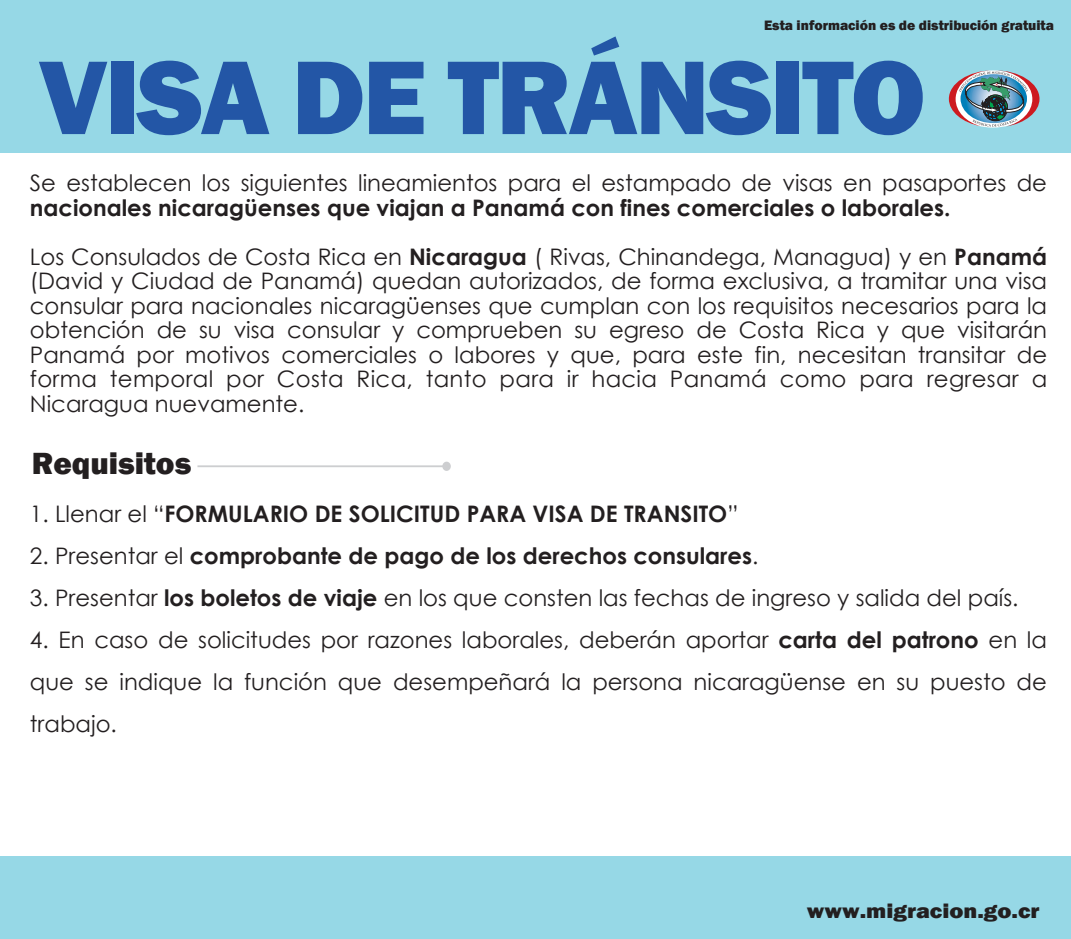
<style>
.page{position:relative;width:1071px;height:939px;background:#fff}
.page>*{position:absolute;margin:0;border:0;box-sizing:border-box;transform-origin:0 0}
.t1{font:800 108.5px "Franklin Gothic";letter-spacing:-.025em;color:#2356a6}
.t2{font:800 31.5px "Franklin Gothic";color:#231f20}
.t3{font:22.75px/24.5px "Century Gothic";color:#231f20;text-align:justify}
.t4{font:700 22.75px/49px "Century Gothic";color:#231f20}
.t5{font:800 21px "Franklin Gothic";color:#231f20;scale:1.13 1}
.t6{font:800 14px "Franklin Gothic";color:#231f20}
.s1{font-weight:400}
.s2{font-weight:700}
</style>
<div class="page">
<div style="left:0;top:0;width:1071px;height:152px;background:#96d8e6"></div>
<img style="left:949px;top:70px;width:91px;height:58px">
<div style="left:0;top:856px;width:1071px;height:83px;background:#96d8e6"></div>
<hr style="left:197px;top:465px;width:251px;height:2px;background:#cdced0">
<div style="left:442px;top:462px;width:9px;height:9px;background:#cdced0;border-radius:50%"></div>
<p class="t6" style="left:764px;top:17px;width:291px">Esta información es de distribución gratuita</p>
<h1 class="t1" style="left:38px;top:27px;width:889px">VISA DE TRÁNSITO</h1>
<p class="t3" style="left:30px;top:171px;width:1019px">Se establecen los siguientes lineamientos para el estampado de visas en pasaportes de</p>
<p class="t4" style="left:30px;top:182px;width:1019px">nacionales nicaragüenses que viajan a Panamá con fines comerciales o laborales.<br><span class="s1">Los Consulados de Costa Rica en</span> Nicaragua <span class="s1">( Rivas, Chinandega, Managua) y en</span> Panamá</p>
<p class="t3" style="left:30px;top:269px;width:1019px">(David y Ciudad de Panamá) quedan autorizados, de forma exclusiva, a tramitar una visa consular para nacionales nicaragüenses que cumplan con los requisitos necesarios para la obtención de su visa consular y comprueben su egreso de Costa Rica y que visitarán Panamá por motivos comerciales o labores y que, para este fin, necesitan transitar de forma temporal por Costa Rica, tanto para ir hacia Panamá como para regresar a Nicaragua nuevamente.</p>
<h2 class="t2" style="left:32px;top:443px;width:161px">Requisitos</h2>
<p class="t4" style="left:30px;top:488px;width:710px"><span class="s1">1. Llenar el “</span>FORMULARIO DE SOLICITUD PARA VISA DE TRANSITO<span class="s1">”</span></p>
<p class="t4" style="left:30px;top:530px;width:730px"><span class="s1">2. Presentar el</span> comprobante de pago de los derechos consulares<span class="s1">.</span></p>
<p class="t3" style="left:30px;top:585px;width:990px">3. Presentar <span class="s2">los boletos de viaje</span> en los que consten las fechas de ingreso y salida del país.</p>
<p class="t3" style="left:30px;top:619px;width:1019px;line-height:42px">4. En caso de solicitudes por razones laborales, deberán aportar <span class="s2">carta del patrono</span> en la que se indique la función que desempeñará la persona nicaragüense en su puesto de trabajo.</p>
<p class="t5" style="left:807px;top:898px;width:207px">www.migracion.go.cr</p>
</div>
